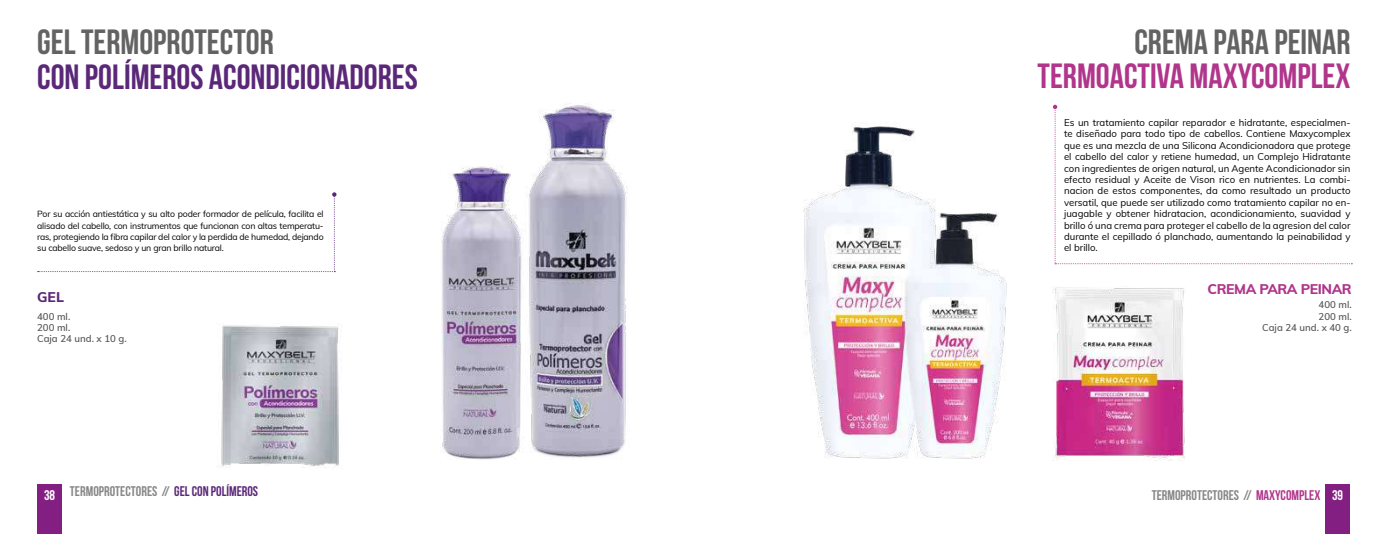
<style>
.page{position:relative;width:1389px;height:534px;background:#fff}
.page>*{position:absolute;margin:0;border:0;box-sizing:border-box;transform-origin:0 0}
.t1{font:700 35px "Bebas Neue";color:#646363}
.t2{font:700 35px "Bebas Neue";color:#5b2879}
.t3{font:700 35px "Bebas Neue";color:#b0358b}
.t4{font:700 14px "Bebas Neue";color:#878787}
.t5{font:800 14px "Muli";letter-spacing:-.03em;color:#b0358b}
.t6{font:800 14px "Muli";color:#5b2879}
.t7{font:700 14px "Bebas Neue";color:#fff}
.t8{font:9.62px/11.4px "Muli";color:#000;text-align:justify}
.t9{font:600 9.62px/11.4px "Muli";color:#575756;text-align:right}
.t10{font:8.75px/11.4px "Muli";letter-spacing:-.02em;color:#000;text-align:justify}
.s1{color:#5b2879}
.s2{color:#b0358b}
.s3{color:#fff}
</style>
<div class="page">
<img style="left:803px;top:123px;width:204px;height:336px">
<svg style="left:1053px;top:105px;width:299px;height:159px"></svg>
<img style="left:1053px;top:287px;width:132px;height:172px">
<img style="left:441px;top:103px;width:187px;height:356px">
<svg style="left:38px;top:192px;width:299px;height:80px"></svg>
<img style="left:217px;top:323px;width:122px;height:145px">
<div style="left:1325px;top:484px;width:25px;height:49px;background:#831f82"></div>
<div style="left:37px;top:484px;width:25px;height:49px;background:#831f82"></div>
<h1 class="t1" style="left:37px;top:23px;width:238px">GEL TERMOPROTECTOR</h1>
<h1 class="t2" style="left:37px;top:57px;width:382px">CON POLÍMEROS ACONDICIONADORES</h1>
<p class="t10" style="left:37px;top:208px;width:288px">Por su acción antiestática y su alto poder formador de película, facilita el alisado del cabello, con instrumentos que funcionan con altas temperatu&shy;ras, protegiendo la fibra capilar del calor y la perdida de humedad, dejando su cabello suave, sedoso y un gran brillo natural.</p>
<h2 class="t6" style="left:37px;top:286px;width:28px">GEL</h2>
<p class="t9" style="left:37px;top:310px;width:91px;text-align:left">400 ml.<br>200 ml.<br>Caja 24 und. x 10 g.</p>
<h1 class="t1" style="left:1134px;top:22px;width:218px">CREMA PARA PEINAR</h1>
<h1 class="t3" style="left:1038px;top:57px;width:314px">TERMOACTIVA MAXYCOMPLEX</h1>
<p class="t8" style="left:1064px;top:116px;width:288px">Es un tratamiento capilar reparador e hidratante, especialmen&shy;te diseñado para todo tipo de cabellos. Contiene Maxycomplex que es una mezcla de una Silicona Acondicionadora que protege el cabello del calor y retiene humedad, un Complejo Hidratante con ingredientes de origen natural, un Agente Acondicionador sin efecto residual y Aceite de Vison rico en nutrientes. La combi&shy;nacion de estos componentes, da como resultado un producto versatil, que puede ser utilizado como tratamiento capilar no en&shy;juagable y obtener hidratacion, acondicionamiento, suavidad y brillo ó una crema para proteger el cabello de la agresion del calor durante el cepillado ó planchado, aumentando la peinabilidad y el brillo.</p>
<h2 class="t5" style="left:1208px;top:278px;width:146px">CREMA PARA PEINAR</h2>
<p class="t9" style="left:1262px;top:298px;width:91px">400 ml.<br>200 ml.<br>Caja 24 und. x 40 g.</p>
<h2 class="t4" style="left:70px;top:483px;width:190px">TERMOPROTECTORES // <span class="s1">GEL CON POLÍMEROS</span></h2>
<h2 class="t7" style="left:44px;top:486px;width:12px">38</h2>
<h2 class="t4" style="left:1152px;top:486px;width:193px">TERMOPROTECTORES // <span class="s2">MAXYCOMPLEX</span> <span class="s3">39</span></h2>
</div>
